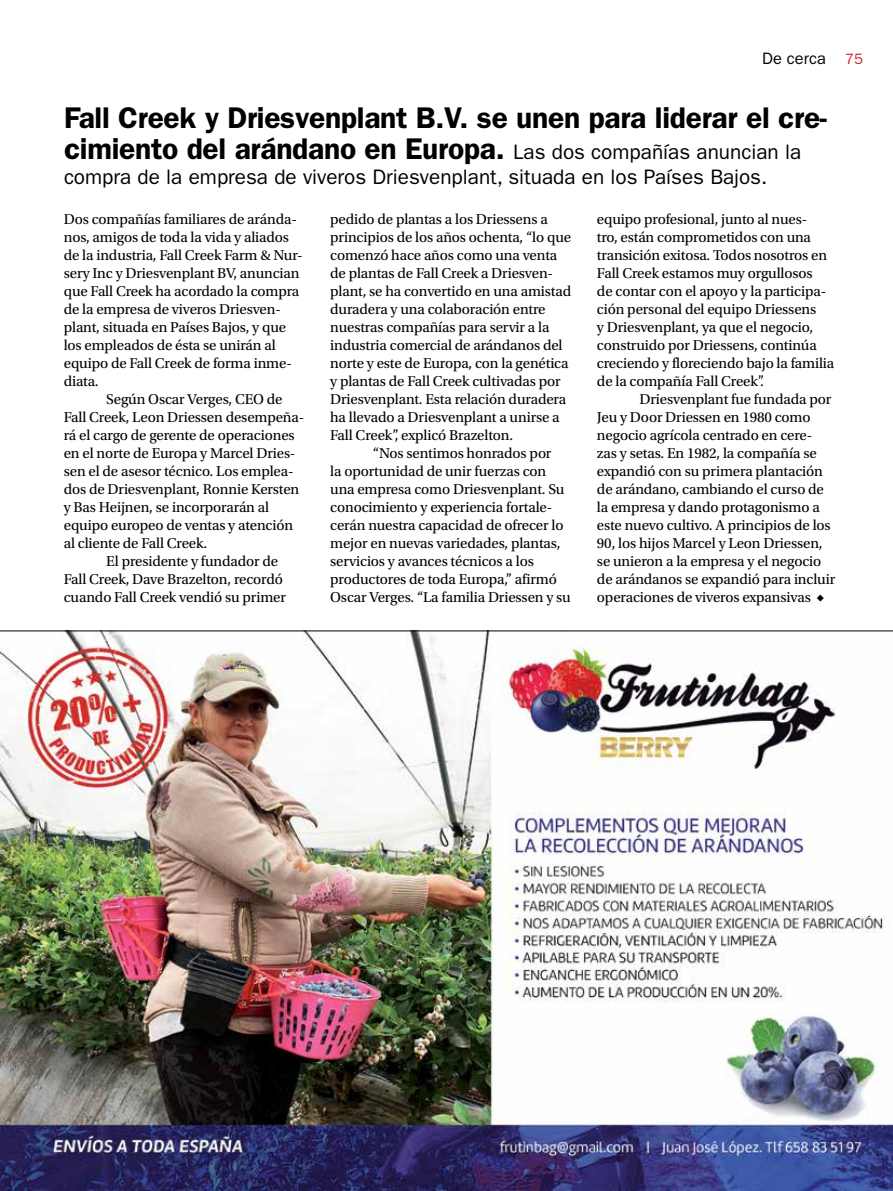
<style>
.page{position:relative;width:893px;height:1191px;background:#fff}
.page>*{position:absolute;margin:0;border:0;box-sizing:border-box;transform-origin:0 0}
.t1{font:600 30px/31.5px "ITC Franklin Gothic Std";letter-spacing:-.01em;color:#000}
.t2{font:21px "ITC Franklin Gothic Std";color:#000}
.t3{font:16.5px "ITC Franklin Gothic Std";color:#000}
.t4{font:15px/18px "Utopia Std";letter-spacing:-.01em;color:#000}
.t5{font:15px "ITC Franklin Gothic Std";color:#d2232a}
.s1{font-weight:400;font-size:21px}
</style>
<div class="page">
<img style="left:0;top:631px;width:893px;height:560px">
<hr style="left:0;top:630px;width:893px;height:1px;background:#000">
<p class="t3" style="left:762px;top:49px;width:65px">De cerca</p>
<p class="t5" style="left:845px;top:50px;width:19px">75</p>
<h1 class="t1" style="left:64px;top:101px;width:765px">Fall Creek y Driesvenplant B.V. se unen para liderar el cre&shy;cimiento del arándano en Europa. <span class="s1">Las dos compañías anuncian la</span></h1>
<h2 class="t2" style="left:64px;top:165px;width:705px">compra de la empresa de viveros Driesvenplant, situada en los Países Bajos.</h2>
<p class="t4" style="left:64px;top:210px;width:240px">Dos compañías familiares de aránda&shy;nos, amigos de toda la vida y aliados de la industria, Fall Creek Farm &amp; Nur&shy;sery Inc y Driesvenplant BV, anuncian que Fall Creek ha acordado la compra de la empresa de viveros Driesven&shy;plant, situada en Países Bajos, y que los empleados de ésta se unirán al equipo de Fall Creek de forma inme&shy;diata.</p>
<p class="t4" style="left:106px;top:390px;width:178px">Según Oscar Verges, CEO de</p>
<p class="t4" style="left:64px;top:408px;width:242px">Fall Creek, Leon Driessen desempeña-</p>
<p class="t4" style="left:64px;top:426px;width:232px">rá el cargo de gerente de operaciones</p>
<p class="t4" style="left:64px;top:444px;width:233px">en el norte de Europa y Marcel Dries-</p>
<p class="t4" style="left:64px;top:462px;width:231px">sen el de asesor técnico. Los emplea-</p>
<p class="t4" style="left:64px;top:480px;width:237px">dos de Driesvenplant, Ronnie Kersten</p>
<p class="t4" style="left:64px;top:498px;width:207px">y Bas Heijnen, se incorporarán al</p>
<p class="t4" style="left:64px;top:516px;width:231px">equipo europeo de ventas y atención</p>
<p class="t4" style="left:64px;top:534px;width:145px">al cliente de Fall Creek.</p>
<p class="t4" style="left:106px;top:552px;width:173px">El presidente y fundador de</p>
<p class="t4" style="left:64px;top:570px;width:221px">Fall Creek, Dave Brazelton, recordó</p>
<p class="t4" style="left:64px;top:588px;width:224px">cuando Fall Creek vendió su primer</p>
<p class="t4" style="left:597px;top:210px;width:239px">equipo profesional, junto al nues-<br>tro, están comprometidos con una transición exitosa. Todos nosotros en Fall Creek estamos muy orgullosos<br>de contar con el apoyo y la participa&shy;ción personal del equipo Driessens<br>y Driesvenplant, ya que el negocio, construido por Driessens, continúa creciendo y floreciendo bajo la familia de la compañía Fall Creek”.</p>
<p class="t4" style="left:597px;top:390px;width:240px;text-indent:43px">Driesvenplant fue fundada por Jeu y Door Driessen en 1980 como negocio agrícola centrado en cere&shy;zas y setas. En 1982, la compañía se expandió con su primera plantación de arándano, cambiando el curso de la empresa y dando protagonismo a este nuevo cultivo. A principios de los 90, los hijos Marcel y Leon Driessen, se unieron a la empresa y el negocio de arándanos se expandió para incluir operaciones de viveros expansivas ◆</p>
<p class="t4" style="left:330px;top:210px;width:242px">pedido de plantas a los Driessens a principios de los años ochenta, “lo que comenzó hace años como una venta de plantas de Fall Creek a Driesven&shy;plant, se ha convertido en una amistad duradera y una colaboración entre nuestras compañías para servir a la industria comercial de arándanos del norte y este de Europa, con la genética y plantas de Fall Creek cultivadas por Driesvenplant. Esta relación duradera ha llevado a Driesvenplant a unirse a Fall Creek”, explicó Brazelton.</p>
<p class="t4" style="left:330px;top:444px;width:242px;text-indent:43px">“Nos sentimos honrados por<br>la oportunidad de unir fuerzas con una empresa como Driesvenplant. Su conocimiento y experiencia fortale&shy;cerán nuestra capacidad de ofrecer lo mejor en nuevas variedades, plantas, servicios y avances técnicos a los productores de toda Europa,” afirmó Oscar Verges. “La familia Driessen y su</p>
</div>
